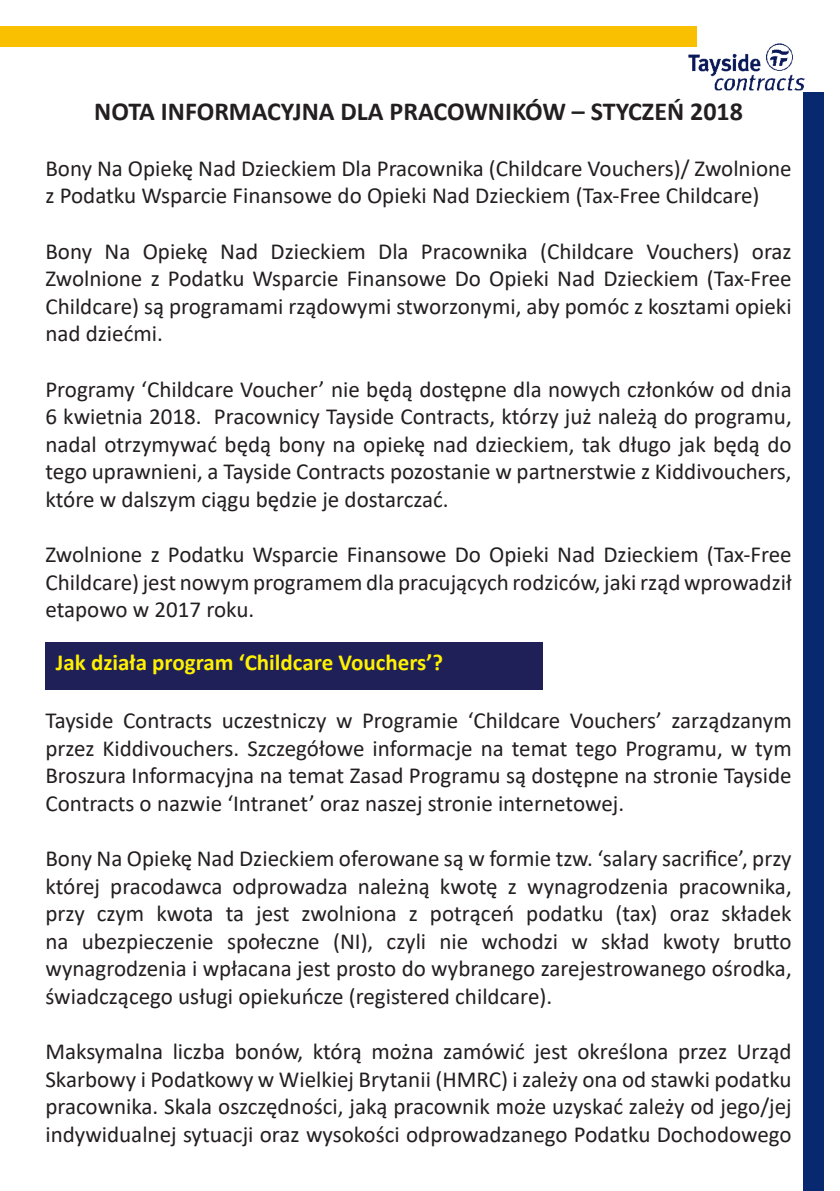
<style>
.page{position:relative;width:840px;height:1191px;background:#fff}
.page>*{position:absolute;margin:0;border:0;box-sizing:border-box;transform-origin:0 0}
.t1{font:700 26px "Calibri";color:#231f20}
.t2{font:23px/27.6px "Calibri";color:#231f20;text-align:justify}
.t3{font:700 23px "Calibri";color:#fff101}
</style>
<div class="page">
<div style="left:0;top:26px;width:696px;height:21px;background:#f8c000"></div>
<div style="left:802px;top:92px;width:21px;height:1099px;background:#082870"></div>
<img style="left:688px;top:43px;width:117px;height:51px">
<div style="left:45px;top:643px;width:498px;height:47px;background:#1f2058"></div>
<p class="t1" style="left:94px;top:93px;width:649px">NOTA INFORMACYJNA DLA PRACOWNIKÓW – STYCZEŃ 2018</p>
<p class="t2" style="left:45px;top:154px;width:747px">Bony Na Opiekę Nad Dzieckiem Dla Pracownika (Childcare Vouchers)/ Zwolnione z Podatku Wsparcie Finansowe do Opieki Nad Dzieckiem (Tax-Free Childcare)</p>
<p class="t2" style="left:45px;top:236px;width:747px">Bony Na Opiekę Nad Dzieckiem Dla Pracownika (Childcare Vouchers) oraz Zwolnione z Podatku Wsparcie Finansowe Do Opieki Nad Dzieckiem (Tax-Free Childcare) są programami rządowymi stworzonymi, aby pomóc z kosztami opieki nad dziećmi.</p>
<p class="t2" style="left:45px;top:374px;width:747px">Programy ‘Childcare Voucher’ nie będą dostępne dla nowych członków od dnia 6 kwietnia 2018. Pracownicy Tayside Contracts, którzy już należą do programu, nadal otrzymywać będą bony na opiekę nad dzieckiem, tak długo jak będą do tego uprawnieni, a Tayside Contracts pozostanie w partnerstwie z Kiddivouchers, które w dalszym ciągu będzie je dostarczać.</p>
<p class="t2" style="left:45px;top:540px;width:747px">Zwolnione z Podatku Wsparcie Finansowe Do Opieki Nad Dzieckiem (Tax-Free Childcare) jest nowym programem dla pracujących rodziców, jaki rząd wprowadził etapowo w 2017 roku.</p>
<p class="t3" style="left:56px;top:646px;width:388px">Jak działa program ‘Childcare Vouchers’?</p>
<p class="t2" style="left:45px;top:706px;width:747px">Tayside Contracts uczestniczy w Programie ‘Childcare Vouchers’ zarządzanym przez Kiddivouchers. Szczegółowe informacje na temat tego Programu, w tym Broszura Informacyjna na temat Zasad Programu są dostępne na stronie Tayside Contracts o nazwie ‘Intranet’ oraz naszej stronie internetowej.</p>
<p class="t2" style="left:45px;top:844px;width:747px">Bony Na Opiekę Nad Dzieckiem oferowane są w formie tzw. ‘salary sacrifice’, przy której pracodawca odprowadza należną kwotę z wynagrodzenia pracownika, przy czym kwota ta jest zwolniona z potrąceń podatku (tax) oraz składek na ubezpieczenie społeczne (NI), czyli nie wchodzi w skład kwoty brutto wynagrodzenia i wpłacana jest prosto do wybranego zarejestrowanego ośrodka, świadczącego usługi opiekuńcze (registered childcare).</p>
<p class="t2" style="left:45px;top:1037px;width:747px">Maksymalna liczba bonów, którą można zamówić jest określona przez Urząd Skarbowy i Podatkowy w Wielkiej Brytanii (HMRC) i zależy ona od stawki podatku pracownika. Skala oszczędności, jaką pracownik może uzyskać zależy od jego/jej indywidualnej sytuacji oraz wysokości odprowadzanego Podatku Dochodowego</p>
</div>
